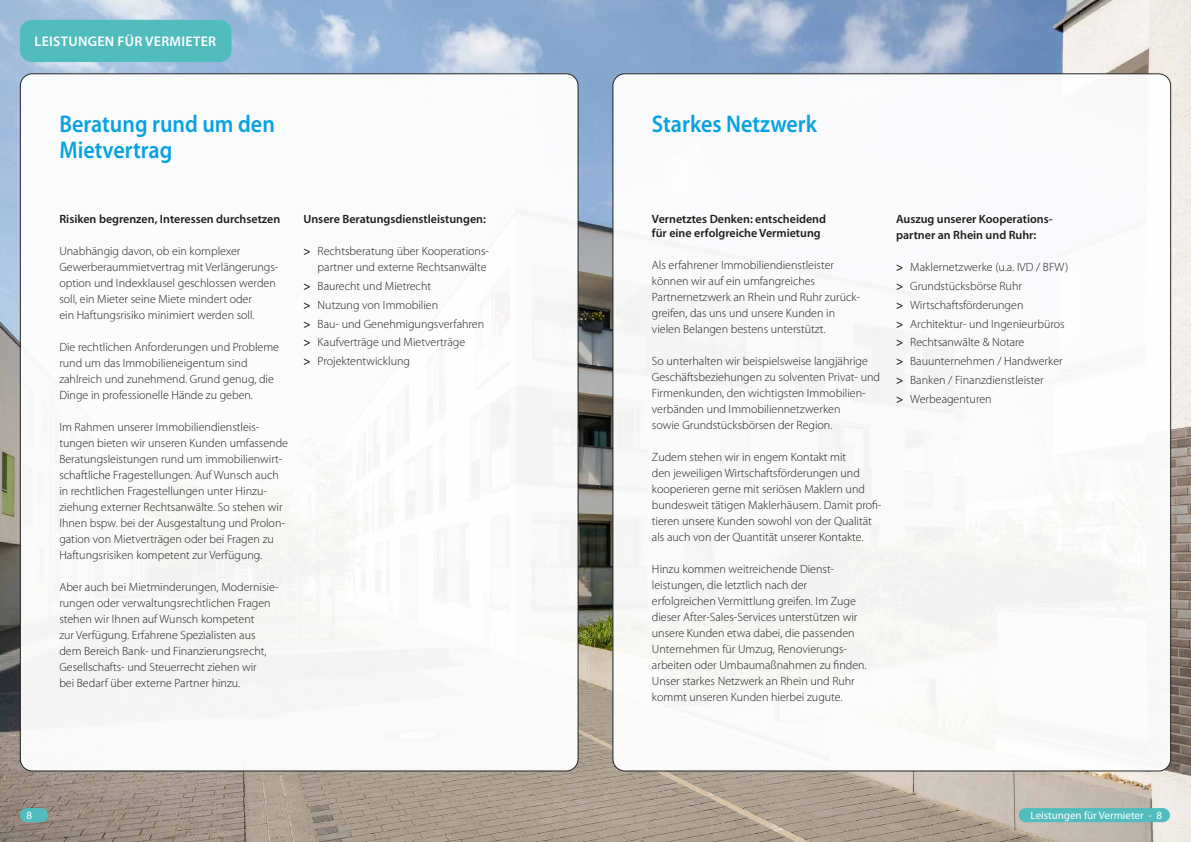
<style>
.page{position:relative;width:1191px;height:842px;background:#fff}
.page>*{position:absolute;margin:0;border:0;box-sizing:border-box;transform-origin:0 0}
.t1{font:600 24.2px/26.4px "Myriad Pro";color:#07a1e2;scale:.91 1}
.t2{font:600 14px "Myriad Pro";letter-spacing:.02em;color:#fff}
.t3{font:300 12px/16px "Myriad Pro";color:#1d1d1b}
.t4{font:600 12px/14.4px "Myriad Pro";color:#1d1d1b}
.t5{font:11px "Myriad Pro";color:#fff}
.s1{font-weight:600}
</style>
<div class="page">
<img style="left:0;top:0;width:1191px;height:842px">
<div style="left:20px;top:74px;width:558px;height:697px;background:#fff;border-radius:12px"></div>
<div style="left:613px;top:74px;width:557px;height:697px;background:#fff;border-radius:12px"></div>
<div style="left:20px;top:20px;width:211px;height:42px;background:#50bcbd;border-radius:12px"></div>
<div style="left:20px;top:808px;width:28px;height:14px;background:#50bcbd;border-radius:7px"></div>
<div style="left:1018px;top:808px;width:151px;height:14px;background:#50bcbd;border-radius:7px"></div>
<p class="t2" style="left:35px;top:34px;width:183px">LEISTUNGEN FÜR VERMIETER</p>
<h1 class="t1" style="left:59px;top:111px;width:238px">Beratung rund um den<br>Mietvertrag</h1>
<p class="t4" style="left:59px;top:212px;width:222px">Risiken begrenzen, Interessen durchsetzen</p>
<p class="t3" style="left:59px;top:243px;width:221px">Unabhängig davon, ob ein komplexer Gewerberaummietvertrag mit Verlängerungs&shy;option und Indexklausel geschlossen werden soll, ein Mieter seine Miete mindert oder<br>ein Haftungsrisiko minimiert werden soll.</p>
<p class="t3" style="left:59px;top:339px;width:221px">Die rechtlichen Anforderungen und Probleme rund um das Immobilieneigentum sind zahlreich und zunehmend. Grund genug, die Dinge in professionelle Hände zu geben.</p>
<p class="t3" style="left:59px;top:419px;width:230px">Im Rahmen unserer Immobiliendienstleis&shy;tungen bieten wir unseren Kunden umfassende Beratungsleistungen rund um immobilienwirt&shy;schaftliche Fragestellungen. Auf Wunsch auch in rechtlichen Fragestellungen unter Hinzu&shy;ziehung externer Rechtsanwälte. So stehen wir Ihnen bspw. bei der Ausgestaltung und Prolon&shy;gation von Mietverträgen oder bei Fragen zu Haftungsrisiken kompetent zur Verfügung.</p>
<p class="t3" style="left:59px;top:579px;width:221px">Aber auch bei Mietminderungen, Modernisie&shy;rungen oder verwaltungsrechtlichen Fragen stehen wir Ihnen auf Wunsch kompetent<br>zur Verfügung. Erfahrene Spezialisten aus dem Bereich Bank- und Finanzierungsrecht, Gesellschafts- und Steuerrecht ziehen wir<br>bei Bedarf über externe Partner hinzu.</p>
<p class="t4" style="left:303px;top:212px;width:184px">Unsere Beratungsdienstleistungen:</p>
<p class="t3" style="left:303px;top:243px;width:187px;text-align:right"><span class="s1">&gt;</span> Rechtsberatung über Kooperations&shy;partner und externe Rechtsanwälte</p>
<p class="t3" style="left:303px;top:277px;width:182px;line-height:18.8px"><span class="s1">&gt;</span> Baurecht und Mietrecht<br><span class="s1">&gt;</span> Nutzung von Immobilien<br><span class="s1">&gt;</span> Bau- und Genehmigungsverfahren <span class="s1">&gt;</span> Kaufverträge und Mietverträge<br><span class="s1">&gt;</span> Projektentwicklung</p>
<h1 class="t1" style="left:652px;top:111px;width:183px">Starkes Netzwerk</h1>
<p class="t4" style="left:652px;top:212px;width:176px">Vernetztes Denken: entscheidend für eine erfolgreiche Vermietung</p>
<p class="t3" style="left:652px;top:258px;width:209px">Als erfahrener Immobiliendienstleister können wir auf ein umfangreiches Partnernetzwerk an Rhein und Ruhr zurück&shy;greifen, das uns und unsere Kunden in vielen Belangen bestens unterstützt.</p>
<p class="t3" style="left:652px;top:354px;width:230px">So unterhalten wir beispielsweise langjährige Geschäftsbeziehungen zu solventen Privat- und Firmenkunden, den wichtigsten Immobilien&shy;verbänden und Immobiliennetzwerken<br>sowie Grundstücksbörsen der Region.</p>
<p class="t3" style="left:652px;top:450px;width:231px">Zudem stehen wir in engem Kontakt mit<br>den jeweiligen Wirtschaftsförderungen und kooperieren gerne mit seriösen Maklern und bundesweit tätigen Maklerhäusern. Damit profi&shy;tieren unsere Kunden sowohl von der Qualität als auch von der Quantität unserer Kontakte.</p>
<p class="t3" style="left:652px;top:562px;width:216px">Hinzu kommen weitreichende Dienst&shy;leistungen, die letztlich nach der erfolgreichen Vermittlung greifen. Im Zuge dieser After-Sales-Services unterstützen wir unsere Kunden etwa dabei, die passenden Unternehmen für Umzug, Renovierungs&shy;arbeiten oder Umbaumaßnahmen zu finden.<br>Unser starkes Netzwerk an Rhein und Ruhr kommt unseren Kunden hierbei zugute.</p>
<p class="t4" style="left:896px;top:211px;width:158px;line-height:16px">Auszug unserer Kooperations&shy;partner an Rhein und Ruhr:</p>
<p class="t3" style="left:896px;top:258px;width:174px;line-height:18.8px"><span class="s1">&gt;</span> Maklernetzwerke (u.a. IVD / BFW) <span class="s1">&gt;</span> Grundstücksbörse Ruhr<br><span class="s1">&gt;</span> Wirtschaftsförderungen<br><span class="s1">&gt;</span> Architektur- und Ingenieurbüros <span class="s1">&gt;</span> Rechtsanwälte &amp; Notare<br><span class="s1">&gt;</span> Bauunternehmen / Handwerker <span class="s1">&gt;</span> Banken / Finanzdienstleister<br><span class="s1">&gt;</span> Werbeagenturen</p>
<p class="t5" style="left:26px;top:809px;width:7px">8</p>
<p class="t5" style="left:1030px;top:809px;width:133px">Leistungen für Vermieter - 8</p>
</div>
